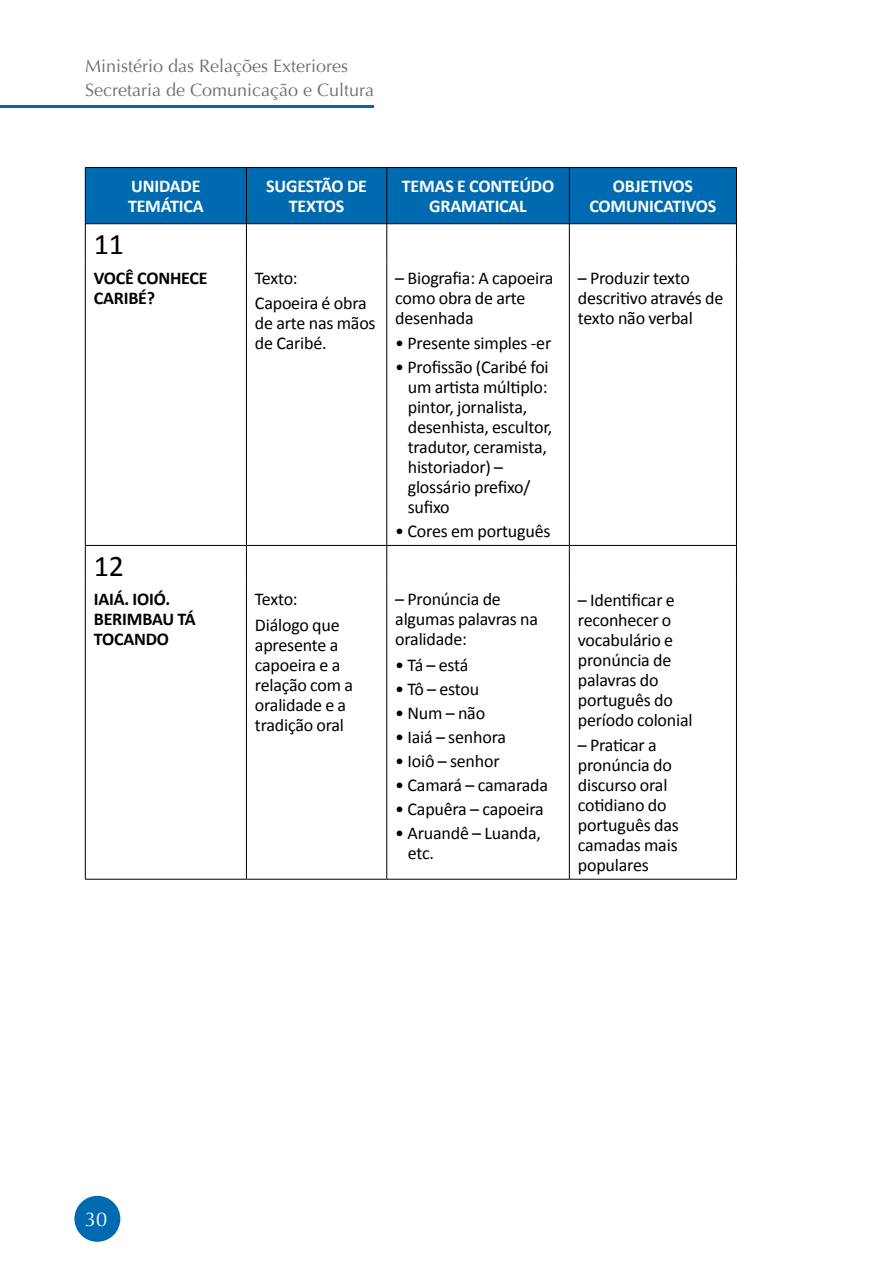
<style>
.page{position:relative;width:879px;height:1276px;background:#fff}
.page>*{position:absolute;margin:0;border:0;box-sizing:border-box;transform-origin:0 0}
.t1{font:30px "Calibri";color:#000}
.t2{font:20px "Optima";color:#fff}
.t3{font:18px/20px "Calibri";letter-spacing:-.01em;color:#000}
.t4{font:700 18px/20px "Calibri";letter-spacing:-.01em;color:#fff;text-align:center}
.t5{font:18px/24px "Optima";color:#706f6f}
.t6{font:700 18px/20px "Calibri";letter-spacing:-.01em;color:#000}
</style>
<div class="page">
<div style="left:74px;top:1195px;width:46px;height:46px;background:#006ab0;border-radius:50%"></div>
<hr style="left:0;top:105px;width:374px;height:2px;background:#006ab0">
<div style="left:86px;top:168px;width:650px;height:55px;background:#006ab0"></div>
<hr style="left:246px;top:224px;width:1px;height:38px;background:#000">
<hr style="left:386px;top:224px;width:1px;height:38px;background:#000">
<hr style="left:569px;top:224px;width:1px;height:38px;background:#000">
<hr style="left:246px;top:546px;width:1px;height:38px;background:#000">
<hr style="left:386px;top:546px;width:1px;height:38px;background:#000">
<hr style="left:569px;top:546px;width:1px;height:38px;background:#000">
<hr style="left:246px;top:262px;width:1px;height:283px;background:#000">
<hr style="left:386px;top:262px;width:1px;height:283px;background:#000">
<hr style="left:569px;top:262px;width:1px;height:283px;background:#000">
<hr style="left:246px;top:168px;width:1px;height:55px;background:#000">
<hr style="left:386px;top:168px;width:1px;height:55px;background:#000">
<hr style="left:569px;top:168px;width:1px;height:55px;background:#000">
<hr style="left:85px;top:223px;width:161px;height:1px;background:#000">
<hr style="left:246px;top:223px;width:141px;height:1px;background:#000">
<hr style="left:387px;top:223px;width:182px;height:1px;background:#000">
<hr style="left:569px;top:223px;width:168px;height:1px;background:#000">
<hr style="left:246px;top:584px;width:1px;height:295px;background:#000">
<hr style="left:386px;top:584px;width:1px;height:295px;background:#000">
<hr style="left:569px;top:584px;width:1px;height:295px;background:#000">
<hr style="left:85px;top:545px;width:161px;height:1px;background:#000">
<hr style="left:246px;top:545px;width:141px;height:1px;background:#000">
<hr style="left:387px;top:545px;width:182px;height:1px;background:#000">
<hr style="left:569px;top:545px;width:168px;height:1px;background:#000">
<hr style="left:85px;top:879px;width:161px;height:1px;background:#000">
<hr style="left:246px;top:879px;width:141px;height:1px;background:#000">
<hr style="left:387px;top:879px;width:182px;height:1px;background:#000">
<hr style="left:569px;top:879px;width:168px;height:1px;background:#000">
<hr style="left:85px;top:224px;width:1px;height:38px;background:#000">
<hr style="left:736px;top:224px;width:1px;height:38px;background:#000">
<hr style="left:85px;top:262px;width:1px;height:283px;background:#000">
<hr style="left:736px;top:262px;width:1px;height:283px;background:#000">
<hr style="left:85px;top:546px;width:1px;height:38px;background:#000">
<hr style="left:736px;top:546px;width:1px;height:38px;background:#000">
<hr style="left:85px;top:584px;width:1px;height:295px;background:#000">
<hr style="left:736px;top:584px;width:1px;height:295px;background:#000">
<hr style="left:85px;top:167px;width:161px;height:1px;background:#000">
<hr style="left:85px;top:168px;width:1px;height:55px;background:#000">
<hr style="left:246px;top:167px;width:141px;height:1px;background:#000">
<hr style="left:387px;top:167px;width:182px;height:1px;background:#000">
<hr style="left:569px;top:167px;width:168px;height:1px;background:#000">
<hr style="left:736px;top:168px;width:1px;height:55px;background:#000">
<p class="t5" style="left:85px;top:54px;width:290px">Ministério das Relações Exteriores<br>Secretaria de Comunicação e Cultura</p>
<p class="t4" style="left:128px;top:176px;width:77px;text-align:left">UNIDADE<br>TEMÁTICA</p>
<p class="t4" style="left:266px;top:176px;width:102px">SUGESTÃO DE<br>TEXTOS</p>
<p class="t4" style="left:402px;top:176px;width:154px">TEMAS E CONTEÚDO<br>GRAMATICAL</p>
<p class="t4" style="left:589px;top:176px;width:128px">OBJETIVOS<br>COMUNICATIVOS</p>
<h1 class="t1" style="left:94px;top:225px;width:32px">11</h1>
<p class="t6" style="left:94px;top:267px;width:115px">VOCÊ CONHECE<br>CARIBÉ?</p>
<p class="t3" style="left:255px;top:265px;width:113px;line-height:25.6px">Texto:<br>Capoeira é obra</p>
<p class="t3" style="left:255px;top:313px;width:122px">de arte nas mãos de Caribé.</p>
<h1 class="t1" style="left:94px;top:547px;width:32px">12</h1>
<p class="t6" style="left:94px;top:589px;width:103px">IAIÁ. IOIÓ.<br>BERIMBAU TÁ<br>TOCANDO</p>
<p class="t3" style="left:255px;top:587px;width:86px;line-height:25.6px">Texto:<br>Diálogo que</p>
<p class="t3" style="left:255px;top:635px;width:100px">apresente a capoeira e a relação com a oralidade e a tradição oral</p>
<p class="t3" style="left:395px;top:268px;width:160px">– Biografia: A capoeira como obra de arte desenhada</p>
<p class="t3" style="left:395px;top:333px;width:157px">• Presente simples -er</p>
<p class="t3" style="left:408px;top:357px;width:146px;text-indent:-12px">• Profissão (Caribé foi um artista múltiplo: pintor, jornalista, desenhista, escultor, tradutor, ceramista, historiador) – glossário prefixo/ sufixo</p>
<p class="t3" style="left:395px;top:521px;width:157px">• Cores em português</p>
<p class="t3" style="left:395px;top:589px;width:144px">– Pronúncia de algumas palavras na oralidade:</p>
<p class="t3" style="left:395px;top:655px;width:75px">• Tá – está</p>
<p class="t3" style="left:395px;top:679px;width:85px">• Tô – estou</p>
<p class="t3" style="left:395px;top:703px;width:91px">• Num – não</p>
<p class="t3" style="left:395px;top:727px;width:112px">• Iaiá – senhora</p>
<p class="t3" style="left:395px;top:751px;width:106px">• Ioiô – senhor</p>
<p class="t3" style="left:395px;top:775px;width:154px">• Camará – camarada</p>
<p class="t3" style="left:395px;top:799px;width:150px">• Capuêra – capoeira</p>
<p class="t3" style="left:408px;top:823px;width:135px;text-indent:-12px">• Aruandê – Luanda, etc.</p>
<p class="t3" style="left:578px;top:268px;width:147px">– Produzir texto descritivo através de texto não verbal</p>
<p class="t3" style="left:578px;top:589px;width:116px">– Identificar e reconhecer o vocabulário e pronúncia de palavras do português do período colonial</p>
<p class="t3" style="left:578px;top:735px;width:102px">– Praticar a pronúncia do discurso oral cotidiano do português das camadas mais populares</p>
<p class="t2" style="left:85px;top:1208px;width:24px">30</p>
</div>
